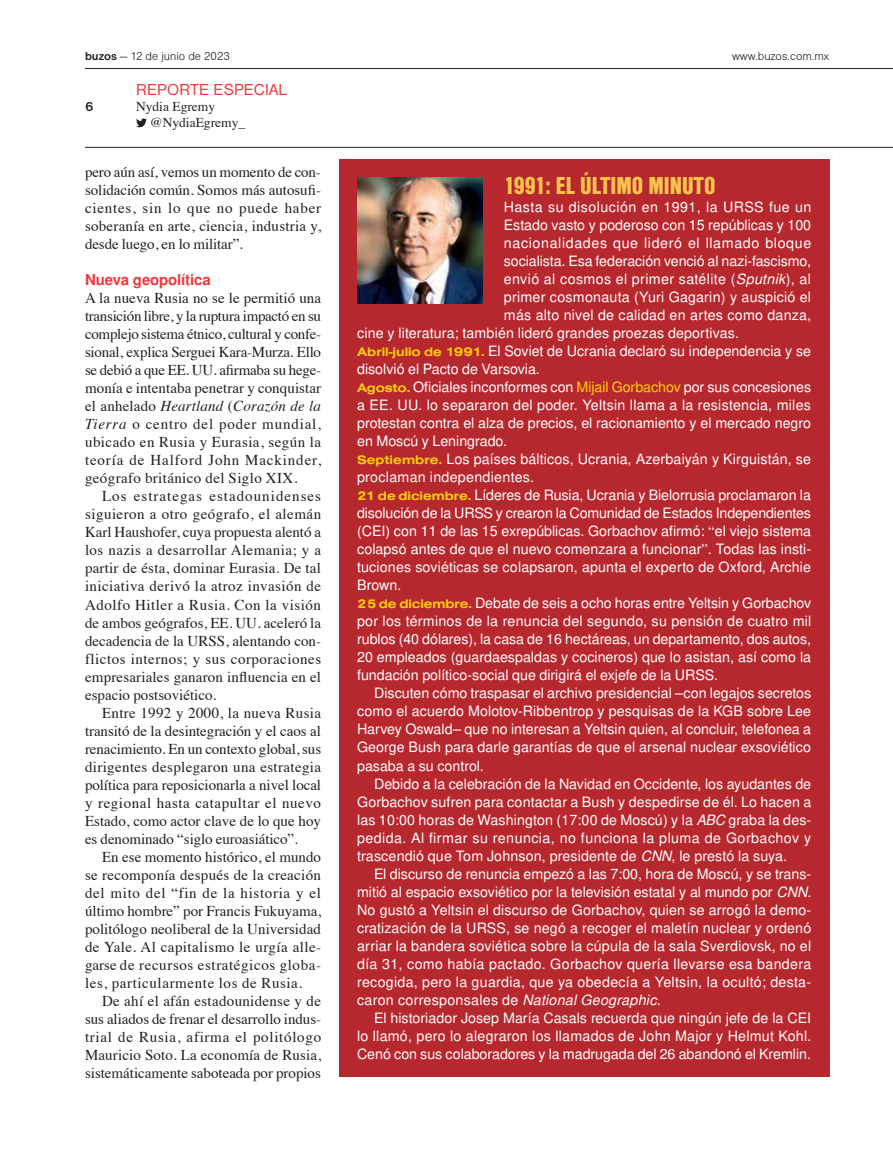
<style>
.page{position:relative;width:893px;height:1149px;background:#fff}
.page>*{position:absolute;margin:0;border:0;box-sizing:border-box;transform-origin:0 0}
.t1{font:25.5px "Nimbus Sans DOT Blac Cond";letter-spacing:-.005em;color:#fec54d}
.t2{font:16.5px "Nimbus Sans DOT";letter-spacing:.015em;color:#ee393c}
.t3{font:15px/18px "Times";letter-spacing:.01em;color:#231f20;text-align:justify}
.t4{font:700 15px "Nimbus San L";letter-spacing:-.01em;color:#ee393c}
.t5{font:14.25px "Nimbus San L";color:#fff}
.t6{font:14.25px "Nimbus San L";letter-spacing:.02em;color:#fff}
.t7{font:14.25px "Nimbus San L";letter-spacing:.025em;color:#fff}
.t8{font:14.25px "Nimbus San L";letter-spacing:.03em;color:#fff}
.t9{font:14.25px "Nimbus San L";letter-spacing:.045em;color:#fff}
.t10{font:13.5px/16.2px "Times";color:#231f20}
.t11{font:700 13.5px "Nimbus Sans DOT";color:#231f20}
.t12{font:12px "Nimbus Sans DOT Ligh";color:#231f20}
.s1{font-family:"Nimbus Sans DOT";font-weight:700}
.s2{font-style:italic}
.s3{font-family:"Nimbus Sans DOT Bold Exte";font-size:12.75px;color:#fece08}
.s4{color:#fece08}
.s5{font-family:"Times"}
</style>
<div class="page">
<svg style="left:136px;top:118px;width:11px;height:9px"></svg>
<hr style="left:85px;top:147px;width:808px;height:1px;background:#231f20">
<hr style="left:85px;top:68px;width:808px;height:1px;background:#231f20">
<div style="left:339px;top:159px;width:490px;height:917px;background:#b7282e"></div>
<img style="left:357px;top:177px;width:126px;height:126px">
<p class="t12" style="left:85px;top:50px;width:146px"><span class="s1">buzos</span> — 12 de junio de 2023</p>
<p class="t12" style="left:732px;top:50px;width:99px">www.buzos.com.mx</p>
<p class="t11" style="left:85px;top:99px;width:10px">6</p>
<p class="t2" style="left:136px;top:80px;width:152px">REPORTE ESPECIAL</p>
<p class="t10" style="left:150px;top:97px;width:96px;text-indent:-14px">Nydia Egremy @NydiaEgremy_</p>
<p class="t3" style="left:85px;top:162px;width:238px">pero aún así, vemos un momento de con&shy;solidación común. Somos más autosufi&shy;cientes, sin lo que no puede haber soberanía en arte, ciencia, industria y, desde luego, en lo militar”.</p>
<p class="t4" style="left:85px;top:269px;width:127px">Nueva geopolítica</p>
<p class="t3" style="left:85px;top:288px;width:238px">A la nueva Rusia no se le permitió una transición libre, y la ruptura impactó en su complejo sistema étnico, cultural y confe&shy;sional, explica Serguei Kara-Murza. Ello se debió a que EE. UU. afirmaba su hege&shy;monía e intentaba penetrar y conquistar el anhelado <span class="s2">Heartland</span> (<span class="s2">Corazón de la Tierra</span> o centro del poder mundial, ubicado en Rusia y Eurasia, según la teoría de Halford John Mackinder, geógrafo británico del Siglo XIX.</p>
<p class="t3" style="left:85px;top:486px;width:238px;text-indent:17px">Los estrategas estadounidenses siguieron a otro geógrafo, el alemán Karl Haushofer, cuya propuesta alentó a los nazis a desarrollar Alemania; y a partir de ésta, dominar Eurasia. De tal iniciativa derivó la atroz invasión de Adolfo Hitler a Rusia. Con la visión de ambos geógrafos, EE. UU. aceleró la decadencia de la URSS, alentando con&shy;flictos internos; y sus corporaciones empresariales ganaron influencia en el espacio postsoviético.</p>
<p class="t3" style="left:85px;top:702px;width:238px;text-indent:17px">Entre 1992 y 2000, la nueva Rusia transitó de la desintegración y el caos al renacimiento. En un contexto global, sus dirigentes desplegaron una estrategia política para reposicionarla a nivel local y regional hasta catapultar el nuevo Estado, como actor clave de lo que hoy es denominado “siglo euroasiático”.</p>
<p class="t3" style="left:85px;top:846px;width:238px;text-indent:17px">En ese momento histórico, el mundo se recomponía después de la creación del mito del “fin de la historia y el último hombre” por Francis Fukuyama, politólogo neoliberal de la Universidad de Yale. Al capitalismo le urgía alle&shy;garse de recursos estratégicos globa&shy;les, particularmente los de Rusia.</p>
<p class="t3" style="left:85px;top:990px;width:238px;text-indent:17px">De ahí el afán estadounidense y de sus aliados de frenar el desarrollo indus&shy;trial de Rusia, afirma el politólogo Mauricio Soto. La economía de Rusia, sistemáticamente saboteada por propios</p>
<h1 class="t1" style="left:504px;top:171px;width:213px">1991: EL ÚLTIMO MINUTO</h1>
<p class="t8" style="left:504px;top:197px;width:309px">Hasta su disolución en 1991, la URSS fue un</p>
<p class="t5" style="left:504px;top:215px;width:309px">Estado vasto y poderoso con 15 repúblicas y 100</p>
<p class="t9" style="left:504px;top:233px;width:309px">nacionalidades que lideró el llamado bloque</p>
<p class="t5" style="left:504px;top:251px;width:309px">socialista. Esa federación venció al nazi-fascismo,</p>
<p class="t7" style="left:504px;top:269px;width:309px">envió al cosmos el primer satélite (<span class="s2">Sputnik</span>), al</p>
<p class="t5" style="left:504px;top:287px;width:309px">primer cosmonauta (Yuri Gagarin) y auspició el</p>
<p class="t6" style="left:504px;top:305px;width:309px">más alto nivel de calidad en artes como danza,</p>
<p class="t5" style="left:357px;top:323px;width:383px">cine y literatura; también lideró grandes proezas deportivas.</p>
<p class="t5" style="left:357px;top:341px;width:456px"><span class="s3">Abril-julio de 1991.</span> El Soviet de Ucrania declaró su independencia y se</p>
<p class="t5" style="left:357px;top:359px;width:184px">disolvió el Pacto de Varsovia.</p>
<p class="t5" style="left:357px;top:377px;width:456px"><span class="s3">Agosto.</span> Oficiales inconformes con <span class="s4">Mijail Gorbachov</span> por sus concesiones</p>
<p class="t6" style="left:357px;top:395px;width:455px">a EE. UU. lo separaron del poder. Yeltsin llama a la resistencia, miles</p>
<p class="t5" style="left:357px;top:413px;width:455px">protestan contra el alza de precios, el racionamiento y el mercado negro</p>
<p class="t5" style="left:357px;top:431px;width:152px">en Moscú y Leningrado.</p>
<p class="t5" style="left:357px;top:449px;width:455px"><span class="s3">Septiembre.</span> Los países bálticos, Ucrania, Azerbaiyán y Kirguistán, se</p>
<p class="t6" style="left:357px;top:467px;width:179px">proclaman independientes.</p>
<p class="t5" style="left:357px;top:485px;width:455px"><span class="s3">21 de diciembre.</span> Líderes de Rusia, Ucrania y Bielorrusia proclamaron la</p>
<p class="t5" style="left:357px;top:503px;width:455px">disolución de la URSS y crearon la Comunidad de Estados Independientes</p>
<p class="t5" style="left:357px;top:521px;width:456px">(CEI) con 11 de las 15 exrepúblicas. Gorbachov afirmó: <span class="s5">“</span>el viejo sistema</p>
<p class="t5" style="left:357px;top:539px;width:456px">colapsó antes de que el nuevo comenzara a funcionar<span class="s5">”</span>. Todas las insti-</p>
<p class="t5" style="left:357px;top:557px;width:456px">tuciones soviéticas se colapsaron, apunta el experto de Oxford, Archie</p>
<p class="t5" style="left:357px;top:575px;width:46px">Brown.</p>
<p class="t5" style="left:357px;top:593px;width:456px"><span class="s3">25 de diciembre.</span> Debate de seis a ocho horas entre Yeltsin y Gorbachov</p>
<p class="t5" style="left:357px;top:611px;width:456px">por los términos de la renuncia del segundo, su pensión de cuatro mil</p>
<p class="t5" style="left:357px;top:629px;width:455px">rublos (40 dólares), la casa de 16 hectáreas, un departamento, dos autos,</p>
<p class="t5" style="left:357px;top:647px;width:456px">20 empleados (guardaespaldas y cocineros) que lo asistan, así como la</p>
<p class="t5" style="left:357px;top:665px;width:363px">fundación político-social que dirigirá el exjefe de la URSS.</p>
<p class="t5" style="left:374px;top:683px;width:439px">Discuten cómo traspasar el archivo presidencial –con legajos secretos</p>
<p class="t5" style="left:357px;top:701px;width:455px">como el acuerdo Molotov-Ribbentrop y pesquisas de la KGB sobre Lee</p>
<p class="t5" style="left:357px;top:719px;width:456px">Harvey Oswald– que no interesan a Yeltsin quien, al concluir, telefonea a</p>
<p class="t5" style="left:357px;top:737px;width:455px">George Bush para darle garantías de que el arsenal nuclear exsoviético</p>
<p class="t5" style="left:357px;top:755px;width:128px">pasaba a su control.</p>
<p class="t5" style="left:374px;top:773px;width:439px">Debido a la celebración de la Navidad en Occidente, los ayudantes de</p>
<p class="t5" style="left:357px;top:791px;width:456px">Gorbachov sufren para contactar a Bush y despedirse de él. Lo hacen a</p>
<p class="t5" style="left:357px;top:809px;width:456px">las 10:00 horas de Washington (17:00 de Moscú) y la <span class="s2">ABC</span> graba la des-</p>
<p class="t8" style="left:357px;top:827px;width:456px">pedida. Al firmar su renuncia, no funciona la pluma de Gorbachov y</p>
<p class="t5" style="left:357px;top:845px;width:432px">trascendió que Tom Johnson, presidente de <span class="s2">CNN</span>, le prestó la suya.</p>
<p class="t5" style="left:374px;top:863px;width:439px">El discurso de renuncia empezó a las 7:00, hora de Moscú, y se trans-</p>
<p class="t5" style="left:357px;top:881px;width:456px">mitió al espacio exsoviético por la televisión estatal y al mundo por <span class="s2">CNN</span>.</p>
<p class="t5" style="left:357px;top:899px;width:456px">No gustó a Yeltsin el discurso de Gorbachov, quien se arrogó la demo-</p>
<p class="t5" style="left:357px;top:917px;width:456px">cratización de la URSS, se negó a recoger el maletín nuclear y ordenó</p>
<p class="t6" style="left:357px;top:935px;width:456px">arriar la bandera soviética sobre la cúpula de la sala Sverdiovsk, no el</p>
<p class="t7" style="left:357px;top:953px;width:456px">día 31, como había pactado. Gorbachov quería llevarse esa bandera</p>
<p class="t6" style="left:357px;top:971px;width:456px">recogida, pero la guardia, que ya obedecía a Yeltsin, la ocultó; desta-</p>
<p class="t6" style="left:357px;top:989px;width:305px">caron corresponsales de <span class="s2">National Geographic</span>.</p>
<p class="t5" style="left:374px;top:1007px;width:439px">El historiador Josep María Casals recuerda que ningún jefe de la CEI</p>
<p class="t5" style="left:357px;top:1025px;width:456px">lo llamó, pero lo alegraron los llamados de John Major y Helmut Kohl.</p>
<p class="t5" style="left:357px;top:1043px;width:455px">Cenó con sus colaboradores y la madrugada del 26 abandonó el Kremlin.</p>
</div>
